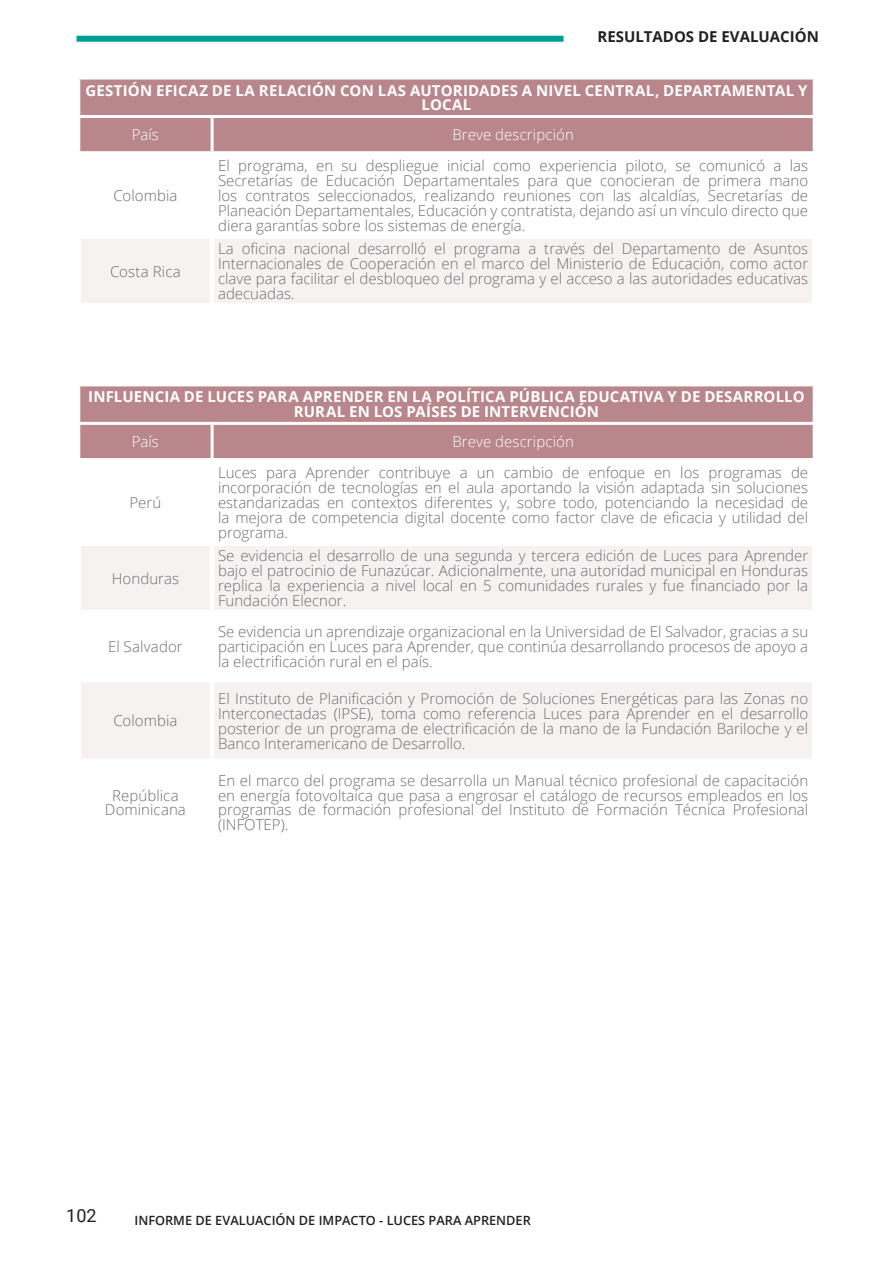
<style>
.page{position:relative;width:893px;height:1263px;background:#fff}
.page>*{position:absolute;margin:0;border:0;box-sizing:border-box;transform-origin:0 0}
.t1{font:18px "Roboto";color:#231f20}
.Texto_tablas{font:300 15px/15px "Open Sans";color:#6c6d70;text-align:justify}
.Texto_tablas-2{font:700 15px/15px "Open Sans";letter-spacing:.01em;color:#fff;text-align:center}
.Texto_tablas-3{font:300 15px "Open Sans";letter-spacing:.005em;color:#fff}
.t2{font:700 15px "Open Sans";color:#231f20}
.t3{font:600 12.75px "Open Sans";color:#231f20}
</style>
<div class="page">
<div style="left:77px;top:36px;width:486px;height:6px;background:#019f8f"></div>
<div style="left:80px;top:80px;width:733px;height:71px;background:#b8868b"></div>
<div style="left:81px;top:239px;width:731px;height:64px;background:#f7f2f2"></div>
<hr style="left:210px;top:239px;width:4px;height:64px;background:#fff">
<hr style="left:77px;top:115px;width:135px;height:3px;background:#fff">
<hr style="left:212px;top:115px;width:604px;height:3px;background:#fff">
<hr style="left:211px;top:118px;width:3px;height:33px;background:#fff">
<div style="left:80px;top:386px;width:733px;height:72px;background:#b8868b"></div>
<svg style="left:81px;top:546px;width:731px;height:212px;fill:#f7f2f2"></svg>
<hr style="left:210px;top:546px;width:4px;height:64px;background:#fff">
<hr style="left:77px;top:610px;width:135px;height:4px;background:#fff">
<hr style="left:212px;top:610px;width:604px;height:4px;background:#fff">
<hr style="left:77px;top:422px;width:135px;height:3px;background:#fff">
<hr style="left:212px;top:422px;width:604px;height:3px;background:#fff">
<hr style="left:211px;top:425px;width:3px;height:33px;background:#fff">
<hr style="left:77px;top:678px;width:135px;height:4px;background:#fff">
<hr style="left:212px;top:678px;width:604px;height:4px;background:#fff">
<hr style="left:210px;top:682px;width:4px;height:77px;background:#fff">
<p class="t2" style="left:597px;top:26px;width:223px">RESULTADOS DE EVALUACIÓN</p>
<p class="Texto_tablas-2" style="left:85px;top:82px;width:723px">GESTIÓN EFICAZ DE LA RELACIÓN CON LAS AUTORIDADES A NIVEL CENTRAL, DEPARTAMENTAL Y<br>LOCAL</p>
<p class="Texto_tablas-3" style="left:132px;top:125px;width:29px">País</p>
<p class="Texto_tablas-3" style="left:452px;top:125px;width:123px">Breve descripción</p>
<p class="Texto_tablas" style="left:113px;top:188px;width:65px">Colombia</p>
<p class="Texto_tablas" style="left:110px;top:263px;width:72px">Costa Rica</p>
<p class="Texto_tablas" style="left:218px;top:158px;width:592px">El programa, en su despliegue inicial como experiencia piloto, se comunicó a las Secretarías de Educación Departamentales para que conocieran de primera mano los contratos seleccionados, realizando reuniones con las alcaldías, Secretarías de Planeación Departamentales, Educación y contratista, dejando así un vínculo directo que diera garantías sobre los sistemas de energía.</p>
<p class="Texto_tablas" style="left:218px;top:241px;width:592px">La oficina nacional desarrolló el programa a través del Departamento de Asuntos Internacionales de Cooperación en el marco del Ministerio de Educación, como actor clave para facilitar el desbloqueo del programa y el acceso a las autoridades educativas adecuadas.</p>
<p class="Texto_tablas-2" style="left:88px;top:389px;width:718px">INFLUENCIA DE LUCES PARA APRENDER EN LA POLÍTICA PÚBLICA EDUCATIVA Y DE DESARROLLO<br>RURAL EN LOS PAÍSES DE INTERVENCIÓN</p>
<p class="Texto_tablas-3" style="left:132px;top:431px;width:29px">País</p>
<p class="Texto_tablas-3" style="left:452px;top:431px;width:123px">Breve descripción</p>
<p class="Texto_tablas" style="left:129px;top:494px;width:33px">Perú</p>
<p class="Texto_tablas" style="left:112px;top:570px;width:69px">Honduras</p>
<p class="Texto_tablas" style="left:108px;top:638px;width:76px">El Salvador</p>
<p class="Texto_tablas" style="left:113px;top:713px;width:65px">Colombia</p>
<p class="Texto_tablas" style="left:105px;top:787px;width:82px;text-align:center">República<br>Dominicana</p>
<p class="Texto_tablas" style="left:218px;top:465px;width:592px">Luces para Aprender contribuye a un cambio de enfoque en los programas de incorporación de tecnologías en el aula aportando la visión adaptada sin soluciones estandarizadas en contextos diferentes y, sobre todo, potenciando la necesidad de la mejora de competencia digital docente como factor clave de eficacia y utilidad del programa.</p>
<p class="Texto_tablas" style="left:218px;top:548px;width:592px">Se evidencia el desarrollo de una segunda y tercera edición de Luces para Aprender bajo el patrocinio de Funazúcar. Adicionalmente, una autoridad municipal en Honduras replica la experiencia a nivel local en 5 comunidades rurales y fue financiado por la Fundación Elecnor.</p>
<p class="Texto_tablas" style="left:218px;top:623px;width:592px">Se evidencia un aprendizaje organizacional en la Universidad de El Salvador, gracias a su participación en Luces para Aprender, que continúa desarrollando procesos de apoyo a la electrificación rural en el país.</p>
<p class="Texto_tablas" style="left:218px;top:690px;width:592px">El Instituto de Planificación y Promoción de Soluciones Energéticas para las Zonas no Interconectadas (IPSE), toma como referencia Luces para Aprender en el desarrollo posterior de un programa de electrificación de la mano de la Fundación Bariloche y el Banco Interamericano de Desarrollo.</p>
<p class="Texto_tablas" style="left:218px;top:772px;width:592px">En el marco del programa se desarrolla un Manual técnico profesional de capacitación en energía fotovoltaica que pasa a engrosar el catálogo de recursos empleados en los programas de formación profesional del Instituto de Formación Técnica Profesional (INFOTEP).</p>
<p class="t1" style="left:66px;top:1203px;width:32px">102</p>
<p class="t3" style="left:134px;top:1211px;width:398px">INFORME DE EVALUACIÓN DE IMPACTO - LUCES PARA APRENDER</p>
</div>
